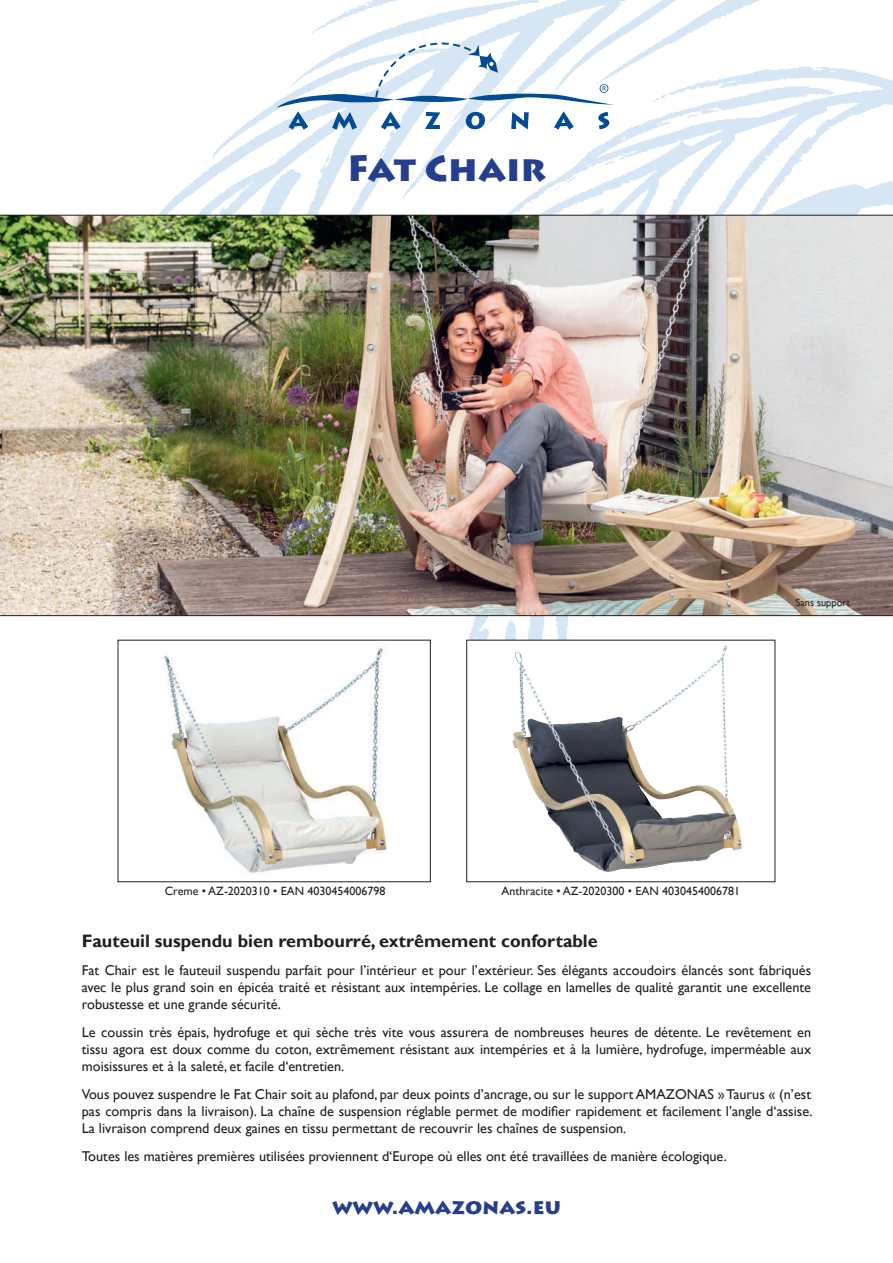
<style>
.page{position:relative;width:893px;height:1263px;background:#fff}
.page>*{position:absolute;margin:0;border:0;box-sizing:border-box;transform-origin:0 0}
.t1{font:900 36px "Lithos Pro";color:#253f8e}
.t2{font:900 21px "Lithos Pro";color:#253f8e}
.t3{font:700 18px "Gill Sans";color:#231f20}
.t4{font:14.25px/17.1px "Gill Sans";color:#231f20;text-align:justify}
.t5{font:12px "Gill Sans";color:#231f20}
.t6{font:10.5px "Gill Sans";color:#231f20}
</style>
<div class="page">
<img style="left:79px;top:0;width:814px;height:737px">
<svg style="left:276px;top:43px;width:341px;height:87px"></svg>
<svg style="left:468px;top:642px;width:305px;height:230px"></svg>
<img style="left:588px;top:645px;width:137px;height:83px">
<div style="left:118px;top:640px;width:312px;height:242px;background:#fff"></div>
<img style="left:163px;top:646px;width:224px;height:227px">
<img style="left:0;top:215px;width:893px;height:401px">
<h1 class="t1" style="left:347px;top:146px;width:200px">Fat Chair</h1>
<p class="t6" style="left:795px;top:597px;width:56px">Sans support</p>
<p class="t5" style="left:165px;top:884px;width:222px">Creme • AZ-2020310 • EAN 4030454006798</p>
<p class="t5" style="left:502px;top:884px;width:240px">Anthracite • AZ-2020300 • EAN 4030454006781</p>
<p class="t3" style="left:82px;top:930px;width:517px">Fauteuil suspendu bien rembourré, extrêmement confortable</p>
<p class="t4" style="left:82px;top:961px;width:731px">Fat Chair est le fauteuil suspendu parfait pour l’intérieur et pour l’extérieur. Ses élégants accoudoirs élancés sont fabriqués avec le plus grand soin en épicéa traité et résistant aux intempéries. Le collage en lamelles de qualité garantit une excellente robustesse et une grande sécurité.</p>
<p class="t4" style="left:82px;top:1024px;width:731px">Le coussin très épais, hydrofuge et qui sèche très vite vous assurera de nombreuses heures de détente. Le revêtement en tissu agora est doux comme du coton, extrêmement résistant aux intempéries et à la lumière, hydrofuge, imperméable aux moisissures et à la saleté, et facile d‘entretien.</p>
<p class="t4" style="left:82px;top:1086px;width:732px">Vous pouvez suspendre le Fat Chair soit au plafond, par deux points d’ancrage, ou sur le support AMAZONAS » Taurus « (n’est pas compris dans la livraison). La chaîne de suspension réglable permet de modifier rapidement et facilement l’angle d‘assise.<br>La livraison comprend deux gaines en tissu permettant de recouvrir les chaînes de suspension.</p>
<p class="t4" style="left:82px;top:1148px;width:646px">Toutes les matières premières utilisées proviennent d‘Europe où elles ont été travaillées de manière écologique.</p>
<h2 class="t2" style="left:332px;top:1194px;width:230px">www.amazonas.eu</h2>
</div>
